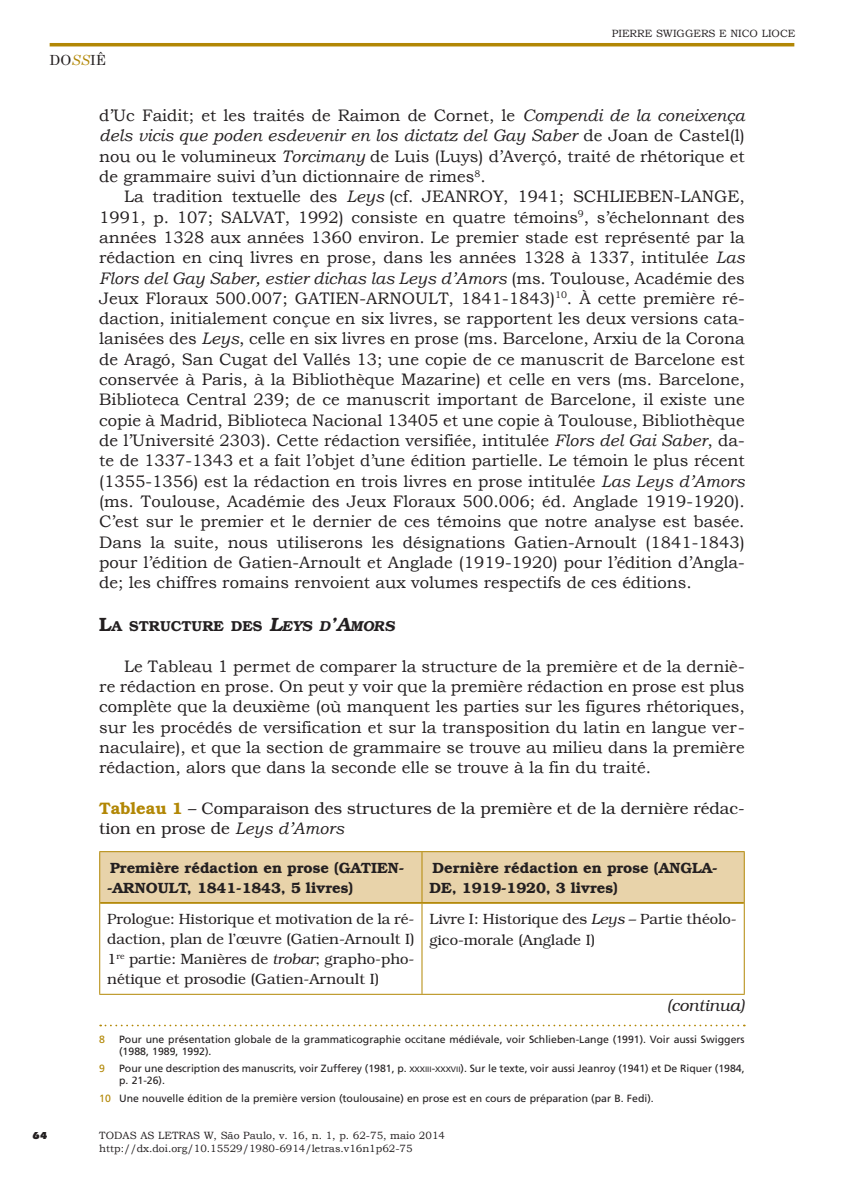
<style>
.page{position:relative;width:844px;height:1191px;background:#fff}
.page>*{position:absolute;margin:0;border:0;box-sizing:border-box;transform-origin:0 0}
.Texto{font:16.62px/20.3px "Bookman Old Style";color:#231f20;text-align:justify}
.Tabela_Tit{font:300 16.62px/20.3px "Bookman";color:#231f20}
.Tabela_Tit-2{font:italic 300 16.62px "Bookman";color:#231f20}
.Tabela_Miolo{font:300 14.88px/20.1px "Bookman";color:#231f20}
.Tabela_Gravata{font:600 14.88px/20.1px "Bookman";color:#231f20}
.Subtít_1{font:600 14.35px "Bookman";color:#231f20}
.t1{font:14px "Century Schoolbook";color:#231f20}
.Nota_Rodapé{font:10.5px/12.2px "Frutiger";color:#231f20}
.t2{font:10.5px/12.6px "Bookman Old Style";color:#231f20}
.t3{font:900 10.5px "Itc Eras";color:#231f20}
.Nota_Rodapé-2{font:10.5px "Frutiger";color:#b28705}
.s1{font-style:italic;color:#b28705}
.s2{font-style:italic}
.s3{font-size:19.25px}
.s4{font-style:italic;font-size:19.25px}
.s5{font-weight:600;color:#b28705}
.s6{font-family:"Bookman Old Style";font-weight:400;font-style:italic}
.s7{font-size:7.88px}
.s8{font-style:inherit}
.s9{color:#b28705}
</style>
<div class="page">
<hr style="left:50px;top:43px;width:744px;height:3px;background:#b28705">
<div style="left:100px;top:852px;width:643px;height:50px;background:#e8d3aa"></div>
<hr style="left:99px;top:851px;width:323px;height:1px;background:#b28705">
<hr style="left:99px;top:852px;width:1px;height:51px;background:#b28705">
<hr style="left:422px;top:851px;width:322px;height:1px;background:#b28705">
<hr style="left:421px;top:852px;width:1px;height:50px;background:#b28705">
<hr style="left:743px;top:852px;width:1px;height:51px;background:#b28705">
<hr style="left:100px;top:902px;width:322px;height:1px;background:#b28705">
<hr style="left:422px;top:902px;width:321px;height:1px;background:#b28705">
<hr style="left:99px;top:903px;width:1px;height:91px;background:#b28705">
<hr style="left:421px;top:903px;width:1px;height:91px;background:#b28705">
<hr style="left:743px;top:903px;width:1px;height:91px;background:#b28705">
<hr style="left:99px;top:994px;width:323px;height:1px;background:#b28705">
<hr style="left:422px;top:994px;width:322px;height:1px;background:#b28705">
<svg style="left:100px;top:1024px;width:644px;height:2px"></svg>
<p class="t1" style="left:50px;top:51px;width:58px">DO<span class="s1">SS</span>IÊ</p>
<p class="t2" style="left:611px;top:27px;width:69px">Pierre Swigg</p>
<p class="t2" style="left:693px;top:27px;width:53px">ers e Nico</p>
<p class="t2" style="left:761px;top:27px;width:14px">Lioc</p>
<p class="t2" style="left:787px;top:27px;width:9px">e</p>
<p class="Texto" style="left:99px;top:105px;width:646px">d’Uc Faidit; et les traités de Raimon de Cornet, le <span class="s2">Compendi de la coneixença dels vicis que poden esdevenir en los dictatz del Gay Saber</span> de Joan de Castel(l) nou ou le volumineux <span class="s2">Torcimany</span> de Luis (Luys) d’Averçó, traité de rhétorique et de grammaire suivi d’un dictionnaire de rimes<sup>8</sup>.</p>
<p class="Texto" style="left:99px;top:186px;width:646px;text-indent:25px">La tradition textuelle des <span class="s2">Leys</span> (cf. JEANROY, 1941; SCHLIEBEN‑LANGE, 1991, p. 107; SALVAT, 1992) consiste en quatre témoins<sup>9</sup>, s’échelonnant des années 1328 aux années 1360 environ. Le premier stade est représenté par la rédaction en cinq livres en prose, dans les années 1328 à 1337, intitulée <span class="s2">Las Flors del Gay Saber, estier dichas las Leys d’Amors</span> (ms. Toulouse, Académie des Jeux Floraux 500.007; GATIEN‑ARNOULT, 1841‑1843)<sup>10</sup>. À cette première ré‑ daction, initialement conçue en six livres, se rapportent les deux versions cata‑ lanisées des <span class="s2">Leys</span>, celle en six livres en prose (ms. Barcelone, Arxiu de la Corona de Aragó, San Cugat del Vallés 13; une copie de ce manuscrit de Barcelone est conservée à Paris, à la Bibliothèque Mazarine) et celle en vers (ms. Barcelone, Biblioteca Central 239; de ce manuscrit important de Barcelone, il existe une copie à Madrid, Biblioteca Nacional 13405 et une copie à Toulouse, Bibliothèque de l’Université 2303). Cette rédaction versifiée, intitulée <span class="s2">Flors del Gai Saber</span>, da‑ te de 1337‑1343 et a fait l’objet d’une édition partielle. Le témoin le plus récent (1355‑1356) est la rédaction en trois livres en prose intitulée <span class="s2">Las Leys d’Amors </span>(ms. Toulouse, Académie des Jeux Floraux 500.006; éd. Anglade 1919‑1920).<br>C’est sur le premier et le dernier de ces témoins que notre analyse est basée.<br>Dans la suite, nous utiliserons les désignations Gatien‑Arnoult (1841‑1843) pour l’édition de Gatien‑Arnoult et Anglade (1919‑1920) pour l’édition d’Angla‑ de; les chiffres romains renvoient aux volumes respectifs de ces éditions.</p>
<p class="Subtít_1" style="left:99px;top:618px;width:296px"><span class="s3">L</span>A STRUCTURE DES <span class="s4">L</span><span class="s2">EYS D</span><span class="s4">’A</span><span class="s2">MORS</span></p>
<p class="Texto" style="left:99px;top:656px;width:646px;text-indent:25px">Le Tableau 1 permet de comparer la structure de la première et de la derniè‑ re rédaction en prose. On peut y voir que la première rédaction en prose est plus complète que la deuxième (où manquent les parties sur les figures rhétoriques, sur les procédés de versification et sur la transposition du latin en langue ver‑ naculaire), et que la section de grammaire se trouve au milieu dans la première rédaction, alors que dans la seconde elle se trouve à la fin du traité.</p>
<p class="Tabela_Tit" style="left:99px;top:798px;width:646px"><span class="s5">Tableau 1</span> – Comparaison des structures de la première et de la dernière rédac‑ tion en prose de <span class="s6">Leys d’Amors</span></p>
<p class="Tabela_Gravata" style="left:107px;top:857px;width:298px">Première rédaction en prose (GATIEN‑ ‑ARNOULT, 1841‑1843, 5 livres)</p>
<p class="Tabela_Gravata" style="left:429px;top:857px;width:289px">Dernière rédaction en prose (ANGLA‑<br>DE, 1919‑1920, 3 livres)</p>
<p class="Tabela_Miolo" style="left:107px;top:909px;width:309px">Prologue: Historique et motivation de la ré‑ daction, plan de l’œuvre (Gatien‑Arnoult I)</p>
<p class="Tabela_Miolo" style="left:107px;top:949px;width:309px">1<sup>re</sup> partie: Manières de <span class="s2">trobar</span>; grapho‑pho‑ nétique et prosodie (Gatien‑Arnoult I)</p>
<p class="Tabela_Miolo" style="left:429px;top:909px;width:309px">Livre I: Historique des <span class="s2">Leys</span> – Partie théolo‑ gico‑morale (Anglade I)</p>
<p class="Tabela_Tit-2" style="left:666px;top:996px;width:79px">(continua)</p>
<p class="Nota_Rodapé-2" style="left:99px;top:1033px;width:7px">8</p>
<p class="Nota_Rodapé" style="left:119px;top:1032px;width:627px">Pour une présentation globale de la grammaticographie occitane médiévale, voir Schlieben‑Lange (1991). Voir aussi Swiggers (1988, 1989, 1992).</p>
<p class="Nota_Rodapé-2" style="left:99px;top:1062px;width:7px">9</p>
<p class="Nota_Rodapé" style="left:119px;top:1062px;width:627px">Pour une description des manuscrits, voir Zufferey (1981, p. <span class="s7">XXXIII</span><span class="s8">‑</span><span class="s7">XXXVII</span>). Sur le texte, voir aussi Jeanroy (1941) et De Riquer (1984, p. 21‑26).</p>
<p class="Nota_Rodapé" style="left:99px;top:1091px;width:556px"><span class="s9">10</span> Une nouvelle édition de la première version (toulousaine) en prose est en cours de préparation (par B. Fedi).</p>
<p class="t3" style="left:32px;top:1129px;width:17px">64</p>
<p class="t2" style="left:99px;top:1129px;width:347px">TODAS AS LETRAS W, São Paulo, v. 16, n. 1, p. 62-75, maio 2014 http://dx.doi.org/10.15529/1980-6914/letras.v16n1p62-75</p>
</div>
